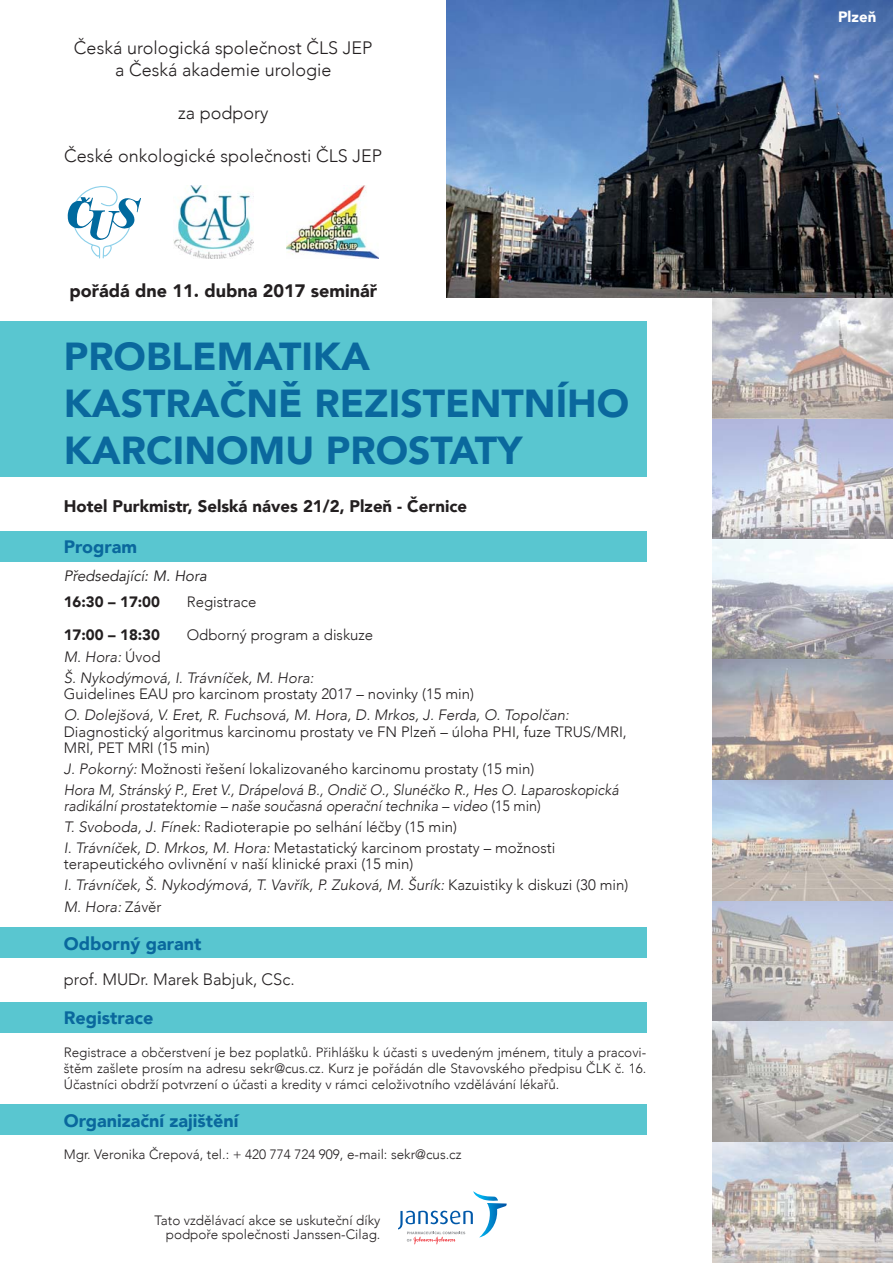
<style>
.page{position:relative;width:893px;height:1263px;background:#fff}
.page>*{position:absolute;margin:0;border:0;box-sizing:border-box;transform-origin:0 0}
.t1{font:900 39px/46.8px "Avenir";color:#0a689d}
.t2{font:300 18px/21.6px "Avenir";color:#231f20;text-align:center}
.t3{font:900 18px "Avenir";color:#0a689d}
.t4{font:900 18px "Avenir";color:#231f20}
.t5{font:900 16.8px "Avenir";color:#231f20}
.t6{font:300 16.5px "Avenir";color:#231f20}
.t7{font:300 15px/16.5px "Avenir";color:#231f20}
.t8{font:italic 300 15px/20.7px "Avenir";letter-spacing:-.005em;color:#231f20}
.t9{font:italic 300 15px/20.7px "Avenir";letter-spacing:-.005em;color:#231f20;scale:.96 1}
.t10{font:900 15px "Avenir";color:#231f20}
.t11{font:italic 15px "Avenir";color:#231f20}
.t12{font:900 15px "Avenir";color:#fff}
.t13{font:300 13.5px/16.2px "Avenir";color:#231f20;text-align:right}
.s1{font-style:normal}
.s2{font-style:italic}
</style>
<div class="page">
<img style="left:712px;top:298px;width:181px;height:965px">
<img style="left:446px;top:0;width:447px;height:298px">
<svg style="left:398px;top:1191px;width:109px;height:53px"></svg>
<div style="left:0;top:1002px;width:646px;height:30px;background:#59c6d0"></div>
<div style="left:0;top:1105px;width:646px;height:30px;background:#59c6d0"></div>
<div style="left:0;top:928px;width:646px;height:30px;background:#59c6d0"></div>
<img style="left:286px;top:186px;width:93px;height:72px">
<svg style="left:68px;top:186px;width:73px;height:72px"></svg>
<img style="left:174px;top:186px;width:79px;height:72px">
<div style="left:0;top:321px;width:646px;height:155px;background:#59c6d0"></div>
<div style="left:0;top:531px;width:646px;height:31px;background:#59c6d0"></div>
<h2 class="t2" style="left:74px;top:37px;width:300px">Česká urologická společnost ČLS JEP a Česká akademie urologie</h2>
<h2 class="t2" style="left:178px;top:102px;width:92px">za podpory</h2>
<h2 class="t2" style="left:64px;top:145px;width:319px">České onkologické společnosti ČLS JEP</h2>
<h2 class="t4" style="left:69px;top:279px;width:309px">pořádá dne 11. dubna 2017 seminář</h2>
<h1 class="t1" style="left:64px;top:334px;width:567px">PROBLEMATIKA<br>KASTRAČNĚ REZISTENTNÍHO<br>KARCINOMU PROSTATY</h1>
<p class="t5" style="left:64px;top:495px;width:405px">Hotel Purkmistr, Selská náves 21/2, Plzeň - Černice</p>
<h2 class="t3" style="left:64px;top:535px;width:75px">Program</h2>
<p class="t11" style="left:64px;top:566px;width:145px">Předsedající: M. Hora</p>
<p class="t10" style="left:64px;top:592px;width:98px">16:30 – 17:00</p>
<p class="t7" style="left:187px;top:594px;width:71px">Registrace</p>
<p class="t10" style="left:64px;top:625px;width:98px">17:00 – 18:30</p>
<p class="t7" style="left:187px;top:627px;width:188px">Odborný program a diskuze</p>
<p class="t8" style="left:64px;top:647px;width:251px">M. Hora: <span class="s1">Úvod<br></span>Š. Nykodýmová, I. Trávníček, M. Hora:</p>
<p class="t7" style="left:64px;top:686px;width:412px">Guidelines EAU pro karcinom prostaty 2017 – novinky (15 min)</p>
<p class="t8" style="left:64px;top:705px;width:507px">O. Dolejšová, V. Eret, R. Fuchsová, M. Hora, D. Mrkos, J. Ferda, O. Topolčan:</p>
<p class="t7" style="left:64px;top:724px;width:565px">Diagnostický algoritmus karcinomu prostaty ve FN Plzeň – úloha PHI, fuze TRUS/MRI,<br>MRI, PET MRI (15 min)</p>
<p class="t8" style="left:64px;top:759px;width:556px">J. Pokorný: <span class="s1">Možnosti řešení lokalizovaného karcinomu prostaty (15 min)<br></span>Hora M, Stránský P., Eret V., Drápelová B., Ondič O., Slunéčko R., Hes O. Laparoskopická</p>
<p class="t9" style="left:64px;top:796px;width:514px">radikální prostatektomie – naše současná operační technika – video <span class="s1">(15 min)<br></span>T. Svoboda, J. Fínek: <span class="s1">Radioterapie po selhání léčby (15 min)<br></span>I. Trávníček, D. Mrkos, M. Hora: <span class="s1">Metastatický karcinom prostaty – možnosti</span></p>
<p class="t7" style="left:64px;top:854px;width:566px;line-height:20.7px">terapeutického ovlivnění v naší klinické praxi (15 min)<br><span class="s2">I. Trávníček, Š. Nykodýmová, T. Vavřík, P. Zuková, M. Šurík:</span> Kazuistiky k diskuzi (30 min)</p>
<p class="t8" style="left:64px;top:897px;width:99px">M. Hora: <span class="s1">Závěr</span></p>
<h2 class="t3" style="left:64px;top:932px;width:139px">Odborný garant</h2>
<p class="t6" style="left:64px;top:969px;width:232px">prof. MUDr. Marek Babjuk, CSc.</p>
<h2 class="t3" style="left:64px;top:1006px;width:91px">Registrace</h2>
<p class="t13" style="left:64px;top:1044px;width:584px;text-align:justify">Registrace a občerstvení je bez poplatků. Přihlášku k účasti s uvedeným jménem, tituly a pracovi&shy;štěm zašlete prosím na adresu sekr@cus.cz. Kurz je pořádán dle Stavovského předpisu ČLK č. 16.<br>Účastníci obdrží potvrzení o účasti a kredity v rámci celoživotního vzdělávání lékařů.</p>
<h2 class="t3" style="left:64px;top:1108px;width:176px">Organizační zajištění</h2>
<p class="t13" style="left:64px;top:1147px;width:399px">Mgr. Veronika Črepová, tel.: + 420 774 724 909, e-mail: sekr@cus.cz</p>
<p class="t13" style="left:155px;top:1214px;width:227px;line-height:13.5px">Tato vzdělávací akce se uskuteční díky podpoře společnosti Janssen-Cilag.</p>
<p class="t12" style="left:838px;top:7px;width:40px">Plzeň</p>
</div>
